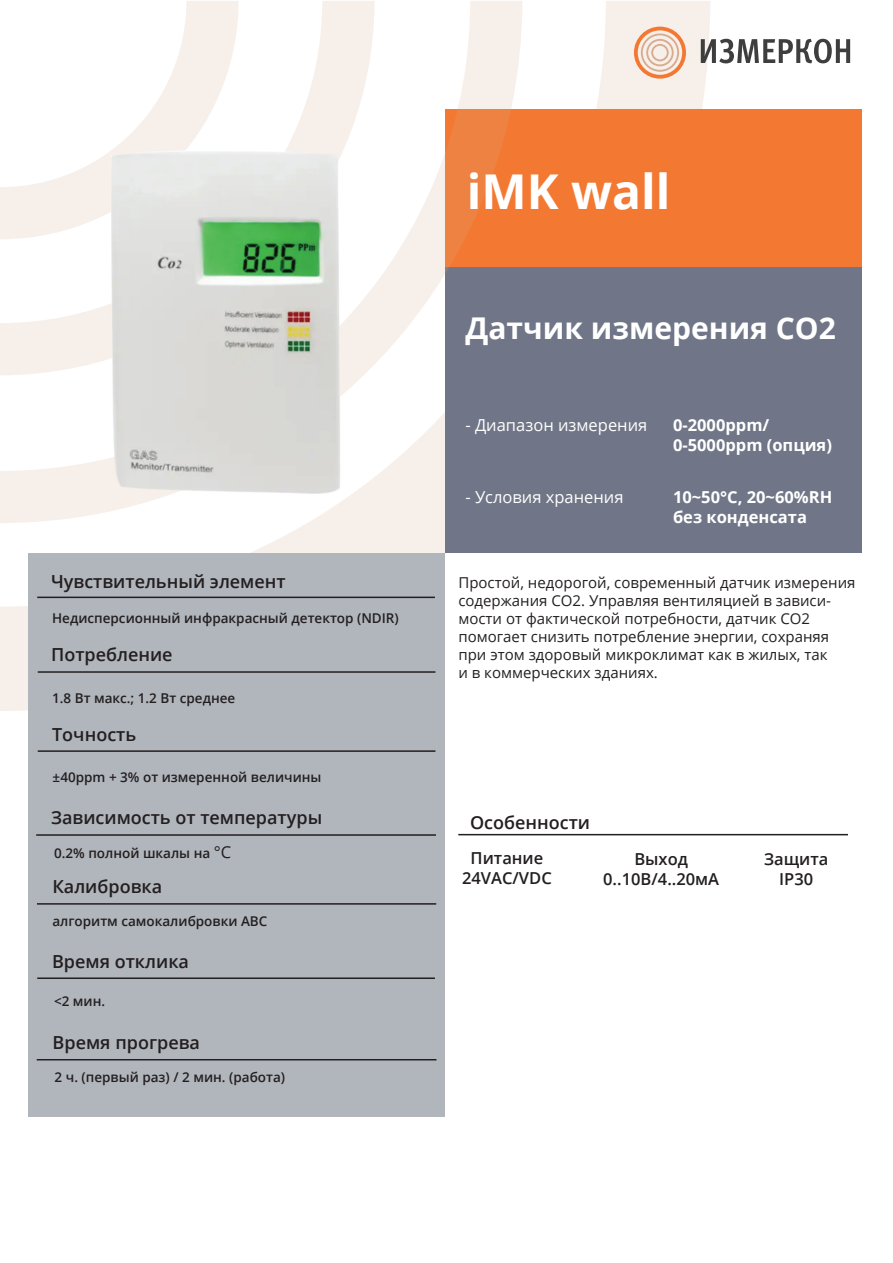
<style>
.page{position:relative;width:893px;height:1263px;background:#fff}
.page>*{position:absolute;margin:0;border:0;box-sizing:border-box;transform-origin:0 0}
.t1{font:700 48px "Open Sans";color:#fff}
.t2{font:700 30px "Open Sans";color:#fff}
.t3{font:600 18px "Open Sans";color:#231f20}
.t4{font:700 16.5px/19.8px "Open Sans";color:#fff}
.t5{font:600 16.5px/19.8px "Open Sans";color:#231f20;text-align:center}
.t6{font:16.5px "Open Sans";color:#fff}
.t7{font:15px/18px "Open Sans";color:#231f20}
.t8{font:600 13.5px "Open Sans";color:#231f20}
.s1{font-weight:400;font-size:16.5px}
</style>
<div class="page">
<svg style="left:0;top:1px;width:710px;height:710px"></svg>
<div style="left:28px;top:553px;width:417px;height:564px;background:#b1b5bc"></div>
<div style="left:445px;top:265px;width:416px;height:288px;background:#707687"></div>
<hr style="left:37px;top:597px;width:398px;height:1px;background:#231f20">
<hr style="left:38px;top:671px;width:397px;height:2px;background:#231f20">
<hr style="left:38px;top:750px;width:397px;height:2px;background:#231f20">
<hr style="left:36px;top:834px;width:400px;height:2px;background:#231f20">
<hr style="left:37px;top:903px;width:399px;height:2px;background:#231f20">
<hr style="left:37px;top:977px;width:398px;height:2px;background:#231f20">
<hr style="left:37px;top:1059px;width:399px;height:1px;background:#231f20">
<hr style="left:458px;top:834px;width:390px;height:1px;background:#231f20">
<svg style="left:701px;top:39px;width:149px;height:24px"></svg>
<svg style="left:634px;top:27px;width:52px;height:52px;background:#f0cab2"></svg>
<div style="left:445px;top:109px;width:416px;height:158px;background:#f37932"></div>
<svg style="left:0;top:1px;width:522px;height:522px"></svg>
<svg style="left:0;top:1px;width:374px;height:374px"></svg>
<svg style="left:0;top:1px;width:238px;height:238px"></svg>
<img style="left:8px;top:100px;width:442px;height:441px">
<p class="t3" style="left:51px;top:569px;width:236px">Чувствительный элемент</p>
<p class="t8" style="left:52px;top:609px;width:348px">Недисперсионный инфракрасный детектор (NDIR)</p>
<p class="t3" style="left:51px;top:642px;width:123px">Потребление</p>
<p class="t8" style="left:52px;top:689px;width:185px">1.8 Вт макс.; 1.2 Вт среднее</p>
<p class="t3" style="left:52px;top:722px;width:86px">Точность</p>
<p class="t8" style="left:53px;top:768px;width:270px">±40ppm + 3% от измеренной величины</p>
<p class="t3" style="left:51px;top:805px;width:273px">Зависимость от температуры</p>
<p class="t8" style="left:54px;top:843px;width:179px">0.2% полной шкалы на <span class="s1">°C</span></p>
<p class="t3" style="left:52px;top:874px;width:111px">Калибровка</p>
<p class="t8" style="left:52px;top:912px;width:217px">алгоритм самокалибровки ABC</p>
<p class="t3" style="left:52px;top:949px;width:138px">Время отклика</p>
<p class="t8" style="left:54px;top:992px;width:53px">&lt;2 мин.</p>
<p class="t3" style="left:53px;top:1030px;width:149px">Время прогрева</p>
<p class="t8" style="left:55px;top:1068px;width:232px">2 ч. (первый раз) / 2 мин. (работа)</p>
<h1 class="t1" style="left:467px;top:157px;width:205px">iMK wall</h1>
<h2 class="t2" style="left:465px;top:307px;width:372px">Датчик измерения СО2</h2>
<p class="t6" style="left:465px;top:414px;width:183px">- Диапазон измерения</p>
<p class="t6" style="left:465px;top:486px;width:160px">- Условия хранения</p>
<p class="t4" style="left:673px;top:415px;width:160px">0-2000ppm/<br>0-5000ppm (опция)</p>
<p class="t4" style="left:673px;top:486px;width:161px">10~50°C, 20~60%RH без конденсата</p>
<p class="t7" style="left:458px;top:573px;width:399px">Простой, недорогой, современный датчик измерения содержания СО2. Управляя вентиляцией в зависи&shy;мости от фактической потребности, датчик СО2 помогает снизить потребление энергии, сохраняя при этом здоровый микроклимат как в жилых, так<br>и в коммерческих зданиях.</p>
<p class="t3" style="left:470px;top:810px;width:122px">Особенности</p>
<p class="t5" style="left:462px;top:848px;width:91px">Питание<br>24VAC/VDC</p>
<p class="t5" style="left:603px;top:849px;width:117px">Выход<br>0..10В/4..20мА</p>
<p class="t5" style="left:764px;top:848px;width:66px">Защита<br>IP30</p>
</div>
